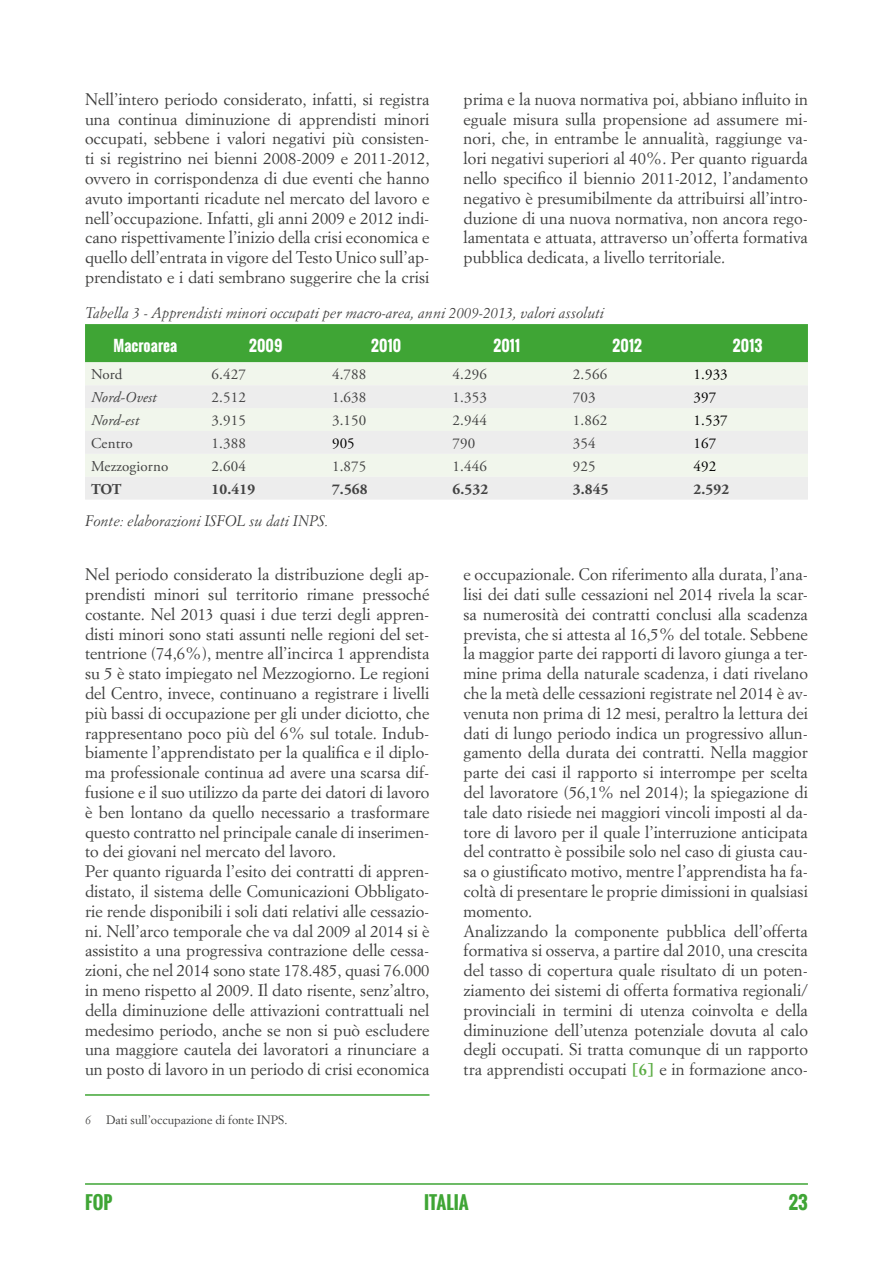
<style>
.page{position:relative;width:893px;height:1263px;background:#fff}
.page>*{position:absolute;margin:0;border:0;box-sizing:border-box;transform-origin:0 0}
.t1{font:700 18px "Oswald";color:#3fa535}
.t2{font:16.5px/19.8px "Simoncini Garamond Std";color:#3c3c3b;text-align:justify}
.t3{font:italic 15px "Simoncini Garamond Std";color:#3c3c3b}
.t4{font:15px "Adobe Garamond Pro";letter-spacing:.01em;color:#424242}
.t5{font:700 15px "Oswald";letter-spacing:.01em;color:#fff}
.t6{font:700 15px "Adobe Garamond Pro";letter-spacing:.01em;color:#424242}
.t7{font:15px "Adobe Garamond Pro";letter-spacing:.01em;color:#000}
.t8{font:italic 15px "Adobe Garamond Pro";letter-spacing:.01em;color:#424242}
.t9{font:12px "Simoncini Garamond Std";color:#3c3c3b}
.t10{font:italic 12px "Simoncini Garamond Std";color:#3c3c3b}
.s1{font-weight:700;color:#5dad46}
</style>
<div class="page">
<hr style="left:85px;top:1183px;width:723px;height:2px;background:#3fa535">
<div style="left:85px;top:324px;width:723px;height:38px;background:#3fa535"></div>
<div style="left:85px;top:362px;width:723px;height:23px;background:#f1f6ec"></div>
<svg style="left:85px;top:385px;width:723px;height:115px;background:#eef0ec"></svg>
<hr style="left:85px;top:1094px;width:344px;height:2px;background:#3fa535">
<p class="t2" style="left:85px;top:89px;width:346px">Nell’intero periodo considerato, infatti, si registra una continua diminuzione di apprendisti minori occupati, sebbene i valori negativi più consisten&shy;ti si registrino nei bienni 2008-2009 e 2011-2012, ovvero in corrispondenza di due eventi che hanno avuto importanti ricadute nel mercato del lavoro e nell’occupazione. Infatti, gli anni 2009 e 2012 indi&shy;cano rispettivamente l’inizio della crisi economica e quello dell’entrata in vigore del Testo Unico sull’ap&shy;prendistato e i dati sembrano suggerire che la crisi</p>
<p class="t2" style="left:463px;top:89px;width:346px">prima e la nuova normativa poi, abbiano influito in eguale misura sulla propensione ad assumere mi&shy;nori, che, in entrambe le annualità, raggiunge va&shy;lori negativi superiori al 40%. Per quanto riguarda nello specifico il biennio 2011-2012, l’andamento negativo è presumibilmente da attribuirsi all’intro&shy;duzione di una nuova normativa, non ancora rego&shy;lamentata e attuata, attraverso un’offerta formativa pubblica dedicata, a livello territoriale.</p>
<p class="t3" style="left:85px;top:304px;width:521px">Tabella 3 - Apprendisti minori occupati per macro-area, anni 2009-2013, valori assoluti</p>
<p class="t5" style="left:113px;top:335px;width:65px">Macroarea</p>
<p class="t5" style="left:249px;top:335px;width:35px">2009</p>
<p class="t5" style="left:371px;top:335px;width:32px">2010</p>
<p class="t5" style="left:493px;top:335px;width:28px">2011</p>
<p class="t5" style="left:612px;top:335px;width:31px">2012</p>
<p class="t5" style="left:733px;top:335px;width:31px">2013</p>
<p class="t4" style="left:91px;top:365px;width:33px">Nord</p>
<p class="t4" style="left:212px;top:365px;width:36px">6.427</p>
<p class="t4" style="left:332px;top:365px;width:36px">4.788</p>
<p class="t4" style="left:452px;top:365px;width:36px">4.296</p>
<p class="t4" style="left:573px;top:365px;width:36px">2.566</p>
<p class="t7" style="left:693px;top:365px;width:36px">1.933</p>
<p class="t8" style="left:91px;top:388px;width:67px">Nord-Ovest</p>
<p class="t4" style="left:212px;top:388px;width:36px">2.512</p>
<p class="t4" style="left:332px;top:388px;width:36px">1.638</p>
<p class="t4" style="left:452px;top:388px;width:36px">1.353</p>
<p class="t4" style="left:573px;top:388px;width:24px">703</p>
<p class="t7" style="left:693px;top:388px;width:24px">397</p>
<p class="t8" style="left:91px;top:411px;width:49px">Nord-est</p>
<p class="t4" style="left:212px;top:411px;width:36px">3.915</p>
<p class="t4" style="left:332px;top:411px;width:36px">3.150</p>
<p class="t4" style="left:452px;top:411px;width:36px">2.944</p>
<p class="t4" style="left:573px;top:411px;width:36px">1.862</p>
<p class="t7" style="left:693px;top:411px;width:36px">1.537</p>
<p class="t4" style="left:91px;top:434px;width:43px">Centro</p>
<p class="t4" style="left:212px;top:434px;width:36px">1.388</p>
<p class="t7" style="left:332px;top:434px;width:24px">905</p>
<p class="t4" style="left:452px;top:434px;width:24px">790</p>
<p class="t4" style="left:573px;top:434px;width:24px">354</p>
<p class="t7" style="left:693px;top:434px;width:24px">167</p>
<p class="t4" style="left:91px;top:457px;width:79px">Mezzogiorno</p>
<p class="t4" style="left:212px;top:457px;width:36px">2.604</p>
<p class="t4" style="left:332px;top:457px;width:36px">1.875</p>
<p class="t4" style="left:452px;top:457px;width:36px">1.446</p>
<p class="t4" style="left:573px;top:457px;width:24px">925</p>
<p class="t7" style="left:693px;top:457px;width:24px">492</p>
<p class="t6" style="left:91px;top:480px;width:32px">TOT</p>
<p class="t6" style="left:212px;top:480px;width:45px">10.419</p>
<p class="t6" style="left:332px;top:480px;width:37px">7.568</p>
<p class="t6" style="left:452px;top:480px;width:37px">6.532</p>
<p class="t6" style="left:573px;top:480px;width:37px">3.845</p>
<p class="t6" style="left:693px;top:480px;width:37px">2.592</p>
<p class="t3" style="left:85px;top:512px;width:245px">Fonte: elaborazioni ISFOL su dati INPS.</p>
<p class="t2" style="left:85px;top:564px;width:346px;text-align:left">Nel periodo considerato la distribuzione degli ap&shy;prendisti minori sul territorio rimane pressoché costante. Nel 2013 quasi i due terzi degli appren&shy;disti minori sono stati assunti nelle regioni del set&shy;tentrione (74,6%), mentre all’incirca 1 apprendista su 5 è stato impiegato nel Mezzogiorno. Le regioni del Centro, invece, continuano a registrare i livelli più bassi di occupazione per gli under diciotto, che rappresentano poco più del 6% sul totale. Indub&shy;biamente l’apprendistato per la qualifica e il diplo&shy;ma professionale continua ad avere una scarsa dif&shy;fusione e il suo utilizzo da parte dei datori di lavoro è ben lontano da quello necessario a trasformare questo contratto nel principale canale di inserimen&shy;to dei giovani nel mercato del lavoro.<br>Per quanto riguarda l’esito dei contratti di appren&shy;distato, il sistema delle Comunicazioni Obbligato&shy;rie rende disponibili i soli dati relativi alle cessazio&shy;ni. Nell’arco temporale che va dal 2009 al 2014 si è assistito a una progressiva contrazione delle cessa&shy;zioni, che nel 2014 sono state 178.485, quasi 76.000 in meno rispetto al 2009. Il dato risente, senz’altro, della diminuzione delle attivazioni contrattuali nel medesimo periodo, anche se non si può escludere una maggiore cautela dei lavoratori a rinunciare a un posto di lavoro in un periodo di crisi economica</p>
<p class="t2" style="left:463px;top:564px;width:346px;text-align:left">e occupazionale. Con riferimento alla durata, l’ana&shy;lisi dei dati sulle cessazioni nel 2014 rivela la scar&shy;sa numerosità dei contratti conclusi alla scadenza prevista, che si attesta al 16,5% del totale. Sebbene la maggior parte dei rapporti di lavoro giunga a ter&shy;mine prima della naturale scadenza, i dati rivelano che la metà delle cessazioni registrate nel 2014 è av&shy;venuta non prima di 12 mesi, peraltro la lettura dei dati di lungo periodo indica un progressivo allun&shy;gamento della durata dei contratti. Nella maggior parte dei casi il rapporto si interrompe per scelta del lavoratore (56,1% nel 2014); la spiegazione di tale dato risiede nei maggiori vincoli imposti al da&shy;tore di lavoro per il quale l’interruzione anticipata del contratto è possibile solo nel caso di giusta cau&shy;sa o giustificato motivo, mentre l’apprendista ha fa&shy;coltà di presentare le proprie dimissioni in qualsiasi momento.<br>Analizzando la componente pubblica dell’offerta formativa si osserva, a partire dal 2010, una crescita del tasso di copertura quale risultato di un poten&shy;ziamento dei sistemi di offerta formativa regionali/ provinciali in termini di utenza coinvolta e della diminuzione dell’utenza potenziale dovuta al calo degli occupati. Si tratta comunque di un rapporto tra apprendisti occupati <span class="s1">[6]</span> e in formazione anco-</p>
<p class="t10" style="left:85px;top:1112px;width:7px">6</p>
<p class="t9" style="left:106px;top:1112px;width:183px">Dati sull’occupazione di fonte INPS.</p>
<p class="t1" style="left:85px;top:1189px;width:29px">FOP</p>
<p class="t1" style="left:424px;top:1189px;width:46px">ITALIA</p>
<p class="t1" style="left:789px;top:1189px;width:21px">23</p>
</div>
